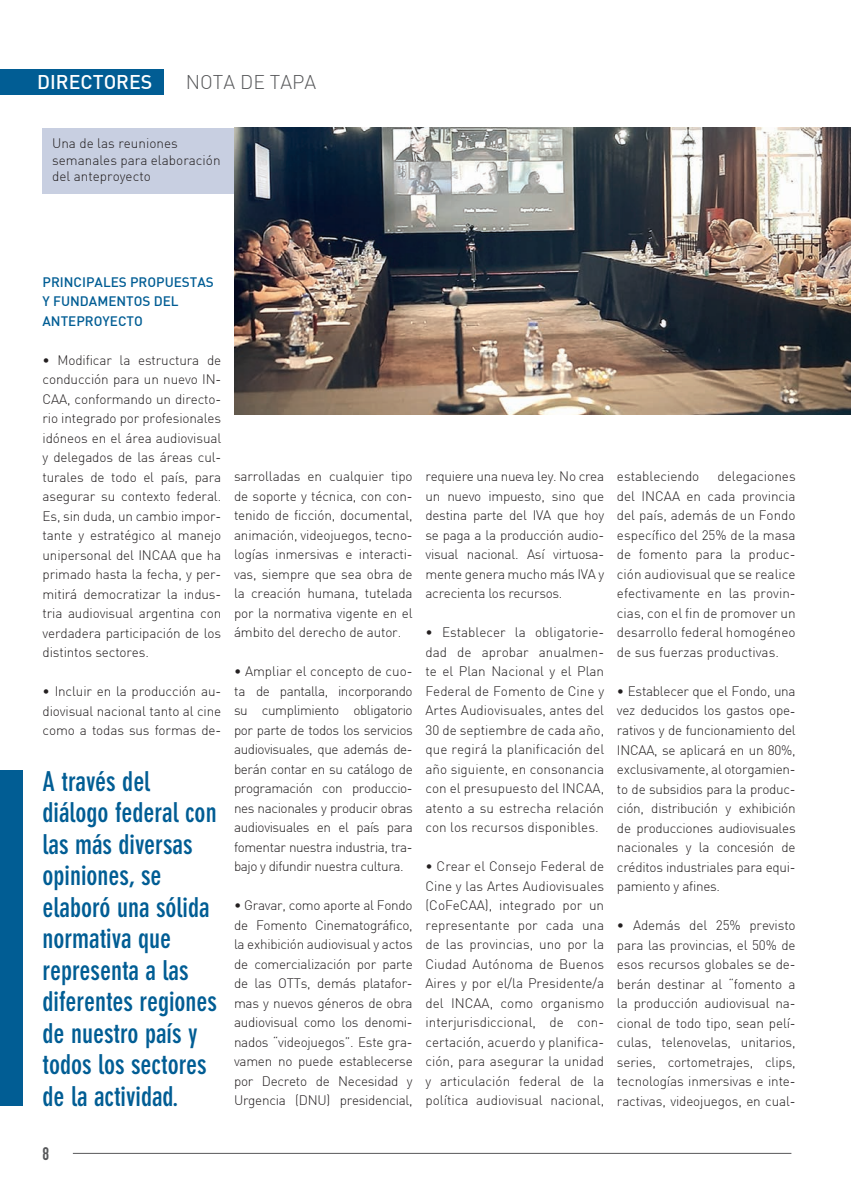
<style>
.page{position:relative;width:851px;height:1191px;background:#fff}
.page>*{position:absolute;margin:0;border:0;box-sizing:border-box;transform-origin:0 0}
.t1{font:700 condensed 27px/31.5px "DIN Neuzeit Grotesk Std";color:#015d94}
.t2{font:500 19.5px "DIN";color:#fff}
.t3{font:300 19.5px "DIN";color:#57585a}
.t4{font:18px "DIN Engschrift Std";color:#57585a}
.t5{font:300 13.5px/19.5px "DIN";letter-spacing:-.01em;color:#231f20;text-align:justify}
.t6{font:500 13.5px/19.5px "DIN";color:#015d94}
</style>
<div class="page">
<hr style="left:73px;top:1153px;width:718px;height:1px;background:#57585a">
<div style="left:0;top:69px;width:163px;height:26px;background:#015d94"></div>
<div style="left:0;top:770px;width:22px;height:336px;background:#015d94"></div>
<img style="left:234px;top:128px;width:616px;height:287px">
<div style="left:43px;top:128px;width:191px;height:65px;background:#c8cfe1"></div>
<p class="t2" style="left:37px;top:70px;width:117px">DIRECTORES</p>
<p class="t3" style="left:186px;top:70px;width:132px">NOTA DE TAPA</p>
<p class="t5" style="left:52px;top:135px;width:170px;line-height:16.5px;text-align:left">Una de las reuniones semanales para elaboración del anteproyecto</p>
<p class="t6" style="left:43px;top:271px;width:173px">PRINCIPALES PROPUESTAS<br>Y FUNDAMENTOS DEL<br>ANTEPROYECTO</p>
<p class="t5" style="left:43px;top:350px;width:180px">• Modificar la estructura de conducción para un nuevo IN-CAA, conformando un directo&shy;rio integrado por profesionales idóneos en el área audiovisual y delegados de las áreas cul&shy;turales de todo el país, para asegurar su contexto federal.<br>Es, sin duda, un cambio impor&shy;tante y estratégico al manejo unipersonal del INCAA que ha primado hasta la fecha, y per&shy;mitirá democratizar la indus&shy;tria audiovisual argentina con verdadera participación de los distintos sectores.</p>
<p class="t5" style="left:43px;top:681px;width:180px">• Incluir en la producción au&shy;diovisual nacional tanto al cine como a todas sus formas de-</p>
<p class="t1" style="left:43px;top:766px;width:176px">A través del diálogo federal con las más diversas opiniones, se elaboró una sólida normativa que representa a las diferentes regiones de nuestro país y todos los sectores de la actividad.</p>
<p class="t5" style="left:234px;top:466px;width:180px">sarrolladas en cualquier tipo de soporte y técnica, con con&shy;tenido de ficción, documental, animación, videojuegos, tecno&shy;logías inmersivas e interacti&shy;vas, siempre que sea obra de la creación humana, tutelada por la normativa vigente en el ámbito del derecho de autor.</p>
<p class="t5" style="left:234px;top:661px;width:180px">• Ampliar el concepto de cuo&shy;ta de pantalla, incorporando su cumplimiento obligatorio por parte de todos los servicios audiovisuales, que además de&shy;berán contar en su catálogo de programación con produccio&shy;nes nacionales y producir obras audiovisuales en el país para fomentar nuestra industria, tra&shy;bajo y difundir nuestra cultura.</p>
<p class="t5" style="left:234px;top:895px;width:180px">• Gravar, como aporte al Fondo de Fomento Cinematográfico, la exhibición audiovisual y actos de comercialización por parte de las OTTs, demás platafor&shy;mas y nuevos géneros de obra audiovisual como los denomi&shy;nados “videojuegos”. Este gra&shy;vamen no puede establecerse por Decreto de Necesidad y Urgencia (DNU) presidencial,</p>
<p class="t5" style="left:425px;top:466px;width:180px">requiere una nueva ley. No crea un nuevo impuesto, sino que destina parte del IVA que hoy se paga a la producción audio&shy;visual nacional. Así virtuosa&shy;mente genera mucho más IVA y acrecienta los recursos.</p>
<p class="t5" style="left:425px;top:622px;width:180px">• Establecer la obligatorie&shy;dad de aprobar anualmen&shy;te el Plan Nacional y el Plan Federal de Fomento de Cine y Artes Audiovisuales, antes del 30 de septiembre de cada año, que regirá la planificación del año siguiente, en consonancia con el presupuesto del INCAA, atento a su estrecha relación con los recursos disponibles.</p>
<p class="t5" style="left:425px;top:856px;width:180px">• Crear el Consejo Federal de Cine y las Artes Audiovisuales (CoFeCAA), integrado por un representante por cada una de las provincias, uno por la Ciudad Autónoma de Buenos Aires y por el/la Presidente/a del INCAA, como organismo interjurisdiccional, de con&shy;certación, acuerdo y planifica&shy;ción, para asegurar la unidad y articulación federal de la política audiovisual nacional,</p>
<p class="t5" style="left:617px;top:466px;width:180px;text-indent:101px">delegaciones del INCAA en cada provincia del país, además de un Fondo específico del 25% de la masa de fomento para la produc&shy;ción audiovisual que se realice efectivamente en las provin&shy;cias, con el fin de promover un desarrollo federal homogéneo de sus fuerzas productivas.</p>
<p class="t5" style="left:617px;top:681px;width:180px">• Establecer que el Fondo, una vez deducidos los gastos ope&shy;rativos y de funcionamiento del INCAA, se aplicará en un 80%, exclusivamente, al otorgamien&shy;to de subsidios para la produc&shy;ción, distribución y exhibición de producciones audiovisuales nacionales y la concesión de créditos industriales para equi&shy;pamiento y afines.</p>
<p class="t5" style="left:617px;top:915px;width:180px">• Además del 25% previsto para las provincias, el 50% de esos recursos globales se de&shy;berán destinar al “fomento a la producción audiovisual na&shy;cional de todo tipo, sean pelí&shy;culas, telenovelas, unitarios, series, cortometrajes, clips, tecnologías inmersivas e inte&shy;ractivas, videojuegos, en cual-</p>
<p class="t5" style="left:617px;top:466px;width:84px">estableciendo</p>
<h3 class="t4" style="left:43px;top:1142px;width:8px">8</h3>
</div>
